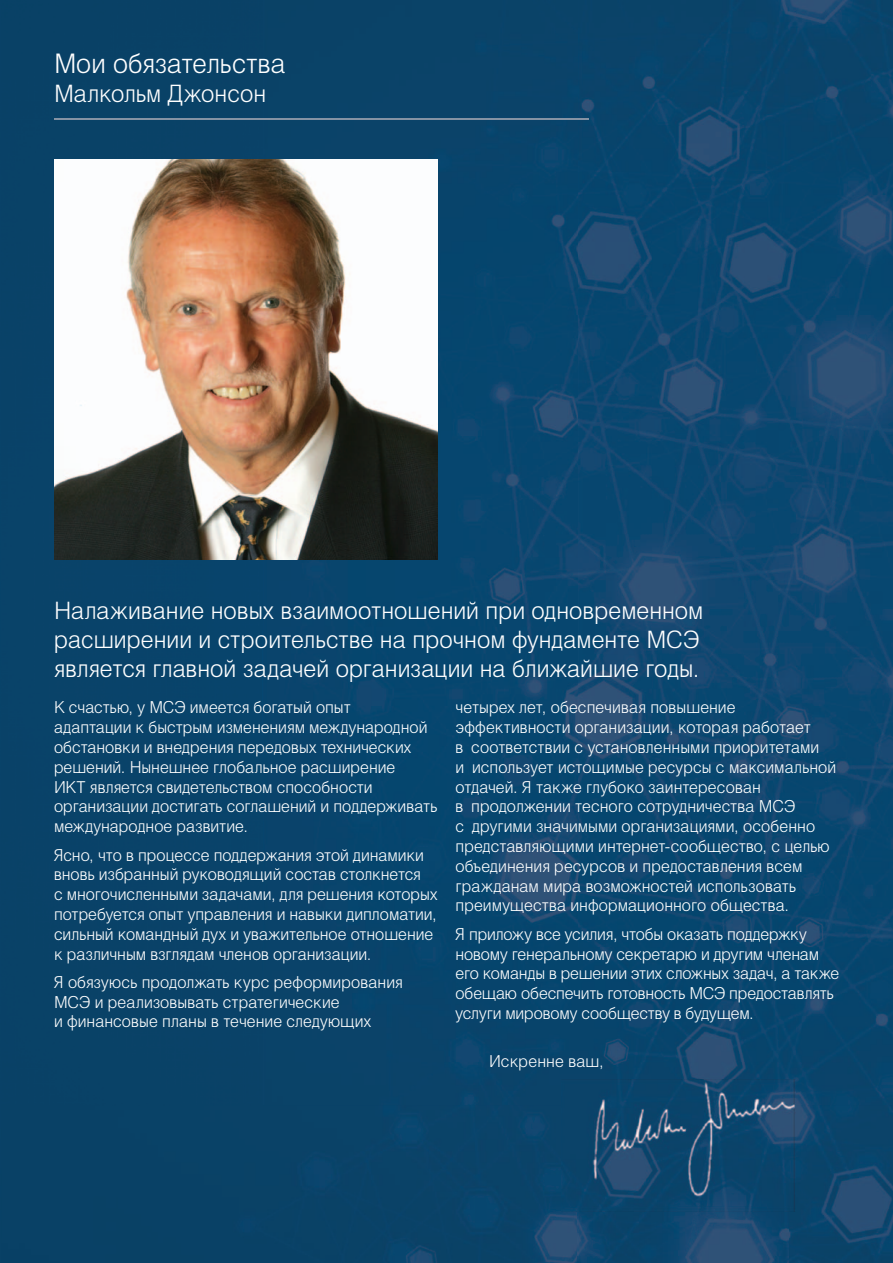
<style>
.page{position:relative;width:893px;height:1263px;background:#fff}
.page>*{position:absolute;margin:0;border:0;box-sizing:border-box;transform-origin:0 0}
.t1{font:27px "Helvetica S Lt";letter-spacing:.005em;color:#fff}
.t2{font:24px/28.8px "Helvetica S Lt";letter-spacing:.01em;color:#fff}
.t3{font:16.5px/19.8px "Helvetica S Lt";letter-spacing:.005em;color:#fff}
</style>
<div class="page">
<img style="left:0;top:0;width:893px;height:1105px">
<img style="left:788px;top:1105px;width:105px;height:158px">
<div style="left:0;top:1105px;width:577px;height:158px;background:#094267"></div>
<img style="left:577px;top:1211px;width:211px;height:52px">
<img style="left:561px;top:1080px;width:234px;height:131px">
<hr style="left:54px;top:118px;width:534px;height:1px;background:#8593a4">
<img style="left:54px;top:160px;width:383px;height:400px">
<h1 class="t1" style="left:54px;top:47px;width:233px">Мои обязательства</h1>
<h2 class="t2" style="left:54px;top:79px;width:214px">Малкольм Джонсон</h2>
<h2 class="t2" style="left:54px;top:595px;width:651px">Налаживание новых взаимоотношений при одновременном расширении и строительстве на прочном фундаменте МСЭ является главной задачей организации на ближайшие годы.</h2>
<p class="t3" style="left:54px;top:697px;width:385px">К счастью, у МСЭ имеется богатый опыт<br>адаптации к быстрым изменениям международной обстановки и внедрения передовых технических решений. Нынешнее глобальное расширение<br>ИКТ является свидетельством способности организации достигать соглашений и поддерживать международное развитие.</p>
<p class="t3" style="left:54px;top:844px;width:385px">Ясно, что в процессе поддержания этой динамики вновь избранный руководящий состав столкнется<br>с многочисленными задачами, для решения которых потребуется опыт управления и навыки дипломатии, сильный командный дух и уважительное отношение к различным взглядам членов организации.</p>
<p class="t3" style="left:54px;top:972px;width:350px">Я обязуюсь продолжать курс реформирования<br>МСЭ и реализовывать стратегические<br>и финансовые планы в течение следующих</p>
<p class="t3" style="left:455px;top:697px;width:382px">четырех лет, обеспечивая повышение эффективности организации, которая работает<br>в соответствии с установленными приоритетами<br>и использует истощимые ресурсы с максимальной отдачей. Я также глубоко заинтересован<br>в продолжении тесного сотрудничества МСЭ<br>с другими значимыми организациями, особенно представляющими интернет-сообщество, с целью объединения ресурсов и предоставления всем гражданам мира возможностей использовать преимущества информационного общества.</p>
<p class="t3" style="left:455px;top:923px;width:385px">Я приложу все усилия, чтобы оказать поддержку новому генеральному секретарю и другим членам его команды в решении этих сложных задач, а также обещаю обеспечить готовность МСЭ предоставлять услуги мировому сообществу в будущем.</p>
<p class="t3" style="left:489px;top:1051px;width:116px">Искренне ваш,</p>
</div>
